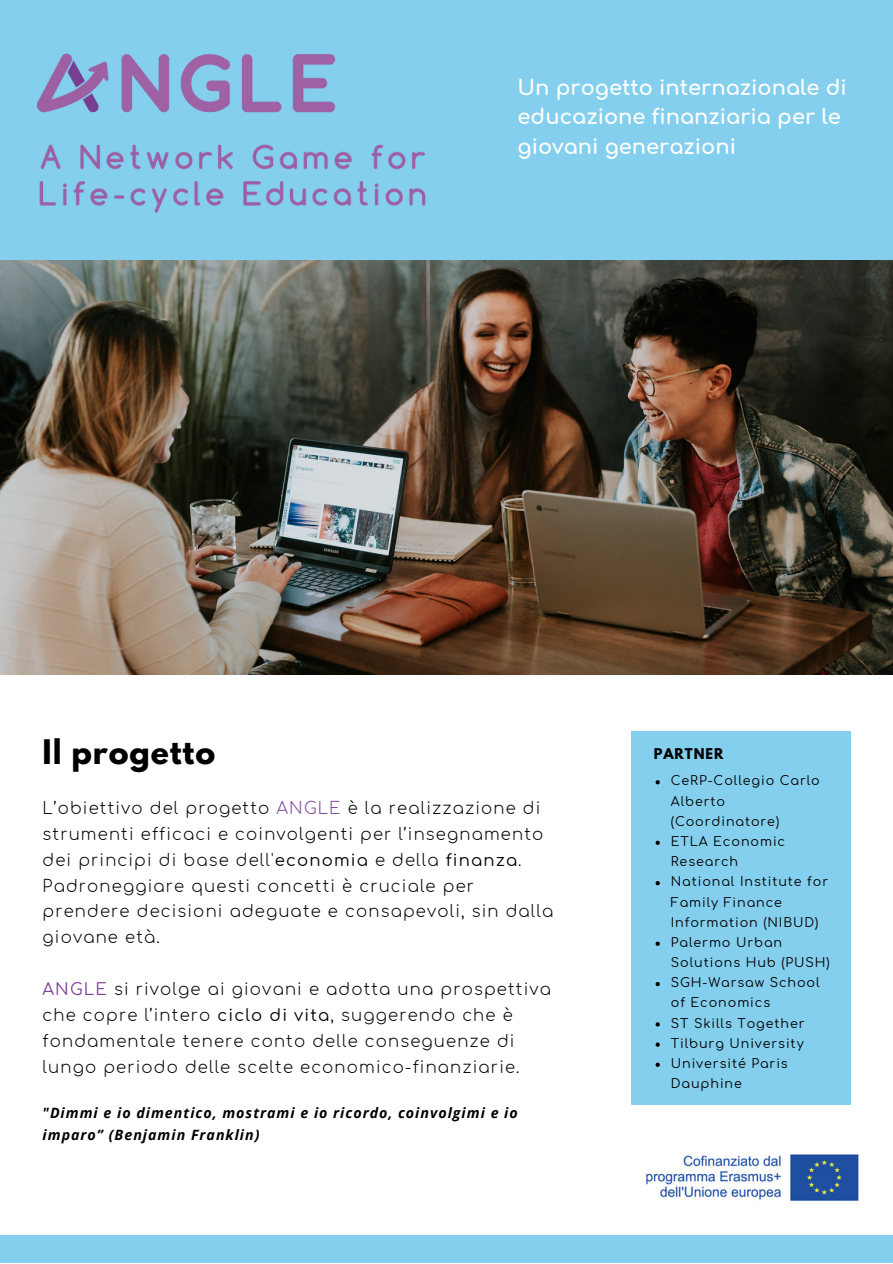
<style>
.page{position:relative;width:893px;height:1264px;background:#fff}
.page>*{position:absolute;margin:0;border:0;box-sizing:border-box;transform-origin:0 0}
.t1{font:700 30px "League Spartan";letter-spacing:.03em;color:#000}
.t2{font:700 21px/29.2px "Comfortaa";color:#fff}
.t3{font:300 16.5px/25.8px "Comfortaa";letter-spacing:.07em;color:#000}
.t4{font:italic 700 14.25px/22.5px "Open Sans";letter-spacing:.07em;color:#000}
.t5{font:700 13.2px "League Spartan";letter-spacing:.07em;color:#000}
.t6{font:12.75px/20.1px "Comfortaa";letter-spacing:.07em;color:#000}
.s1{color:#7e419a}
.s2{font-weight:400}
.s3{font-weight:400;color:#7e419a}
</style>
<div class="page">
<img style="left:0;top:259px;width:892px;height:416px">
<div style="left:0;top:0;width:892px;height:259px;background:#84cfed"></div>
<div style="left:0;top:1235px;width:892px;height:27px;background:#84cfed"></div>
<div style="left:631px;top:731px;width:219px;height:373px;background:#84cfed"></div>
<svg style="left:655px;top:780px;width:4px;height:4px"></svg>
<svg style="left:655px;top:840px;width:4px;height:5px"></svg>
<svg style="left:655px;top:881px;width:4px;height:4px"></svg>
<svg style="left:655px;top:941px;width:4px;height:4px"></svg>
<svg style="left:655px;top:982px;width:4px;height:4px"></svg>
<svg style="left:655px;top:1022px;width:4px;height:4px"></svg>
<svg style="left:655px;top:1042px;width:4px;height:4px"></svg>
<svg style="left:655px;top:1062px;width:4px;height:4px"></svg>
<img style="left:39px;top:144px;width:387px;height:69px">
<img style="left:36px;top:53px;width:300px;height:73px">
<img style="left:646px;top:1154px;width:213px;height:47px">
<h1 class="t1" style="left:43px;top:728px;width:174px">Il progetto</h1>
<p class="t2" style="left:517px;top:70px;width:331px">Un progetto internazionale di educazione finanziaria per le giovani generazioni</p>
<p class="t5" style="left:653px;top:743px;width:71px">PARTNER</p>
<p class="t3" style="left:43px;top:792px;width:512px">L’obiettivo del progetto <span class="s1">ANGLE</span> è la realizzazione di strumenti efficaci e coinvolgenti per l’insegnamento dei principi di base dell'<span class="s2">economia</span> e della <span class="s2">finanza</span>.<br>Padroneggiare questi concetti è cruciale per prendere decisioni adeguate e consapevoli, sin dalla giovane età.</p>
<p class="t3" style="left:43px;top:973px;width:510px"><span class="s3">ANGLE</span> si rivolge ai giovani e adotta una prospettiva che copre l’intero <span class="s2">ciclo di vita</span>, suggerendo che è fondamentale tenere conto delle conseguenze di lungo periodo delle scelte economico-finanziarie.</p>
<p class="t4" style="left:43px;top:1101px;width:476px">"Dimmi e io dimentico, mostrami e io ricordo, coinvolgimi e io imparo” (Benjamin Franklin)</p>
<p class="t6" style="left:670px;top:769px;width:160px">CeRP-Collegio Carlo<br>Alberto (Coordinatore)<br>ETLA Economic<br>Research<br>National Institute for<br>Family Finance<br>Information (NIBUD)<br>Palermo Urban<br>Solutions Hub (PUSH)<br>SGH-Warsaw School of Economics<br>ST Skills Together<br>Tilburg University<br>Université Paris<br>Dauphine</p>
</div>
